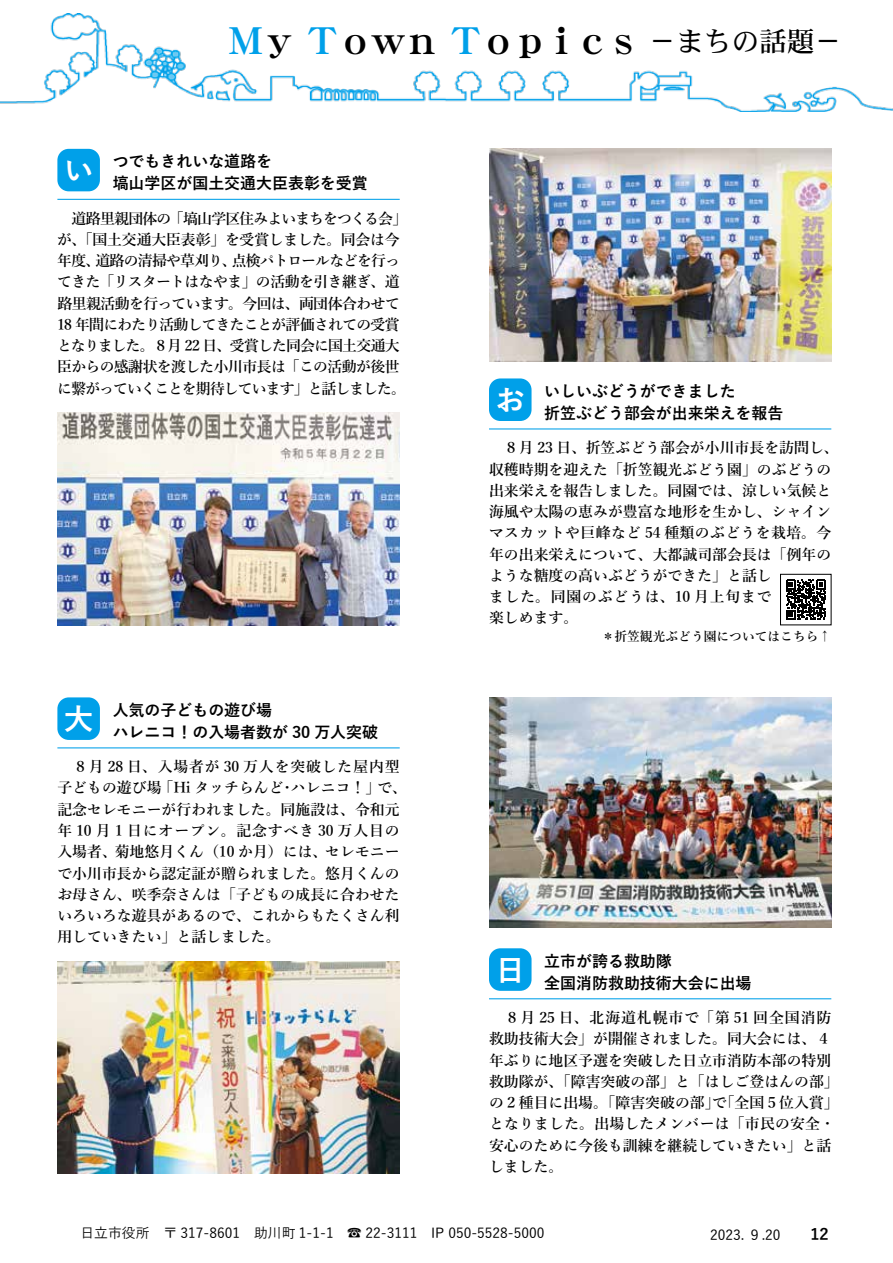
<style>
.page{position:relative;width:893px;height:1263px;background:#fff}
.page>*{position:absolute;margin:0;border:0;box-sizing:border-box;transform-origin:0 0}
.t1{font:37.2px "DFHS Mincho W9 WINP RKSJ H";letter-spacing:-.12em;color:#000}
.t2{font:700 37.2px "Yu Gothic";color:#000;scale:.8 1}
.t3{font:700 29.7px "Yu Gothic";color:#fff}
.t4{font:27.6px "DFHS Mincho W5 WINP RKSJ H";color:#000}
.t5{font:700 15.9px "Yu Gothic";color:#000}
.t6{font:600 14.85px/21.3px "Yu Mincho";color:#000}
.t7{font:600 14.85px/21.3px "Yu Mincho";letter-spacing:-.05em;color:#000}
.t8{font:600 14.85px "Yu Mincho";letter-spacing:-.06em;color:#000}
.t9{font:600 14.85px/21.3px "Yu Mincho";letter-spacing:.055em;color:#000}
.t10{font:500 13.8px "Yu Gothic";color:#000}
.t11{font:600 12.75px "Yu Mincho";color:#000}
.s1{color:#00a0e9}
.s2{font-family:"Yu Gothic";font-weight:700}
</style>
<div class="page">
<img style="left:0;top:13px;width:893px;height:98px">
<div style="left:489px;top:948px;width:42px;height:43px;background:#00a0e9;border-radius:11px"></div>
<hr style="left:489px;top:998px;width:342px;height:1px;background:#00a0e9">
<div style="left:57px;top:697px;width:43px;height:43px;background:#00a0e9;border-radius:11px"></div>
<hr style="left:57px;top:747px;width:343px;height:1px;background:#00a0e9">
<div style="left:489px;top:378px;width:42px;height:43px;background:#00a0e9;border-radius:11px"></div>
<hr style="left:489px;top:428px;width:342px;height:1px;background:#00a0e9">
<div style="left:57px;top:149px;width:43px;height:42px;background:#00a0e9;border-radius:11px"></div>
<hr style="left:57px;top:199px;width:343px;height:1px;background:#00a0e9">
<img style="left:57px;top:412px;width:343px;height:213px">
<img style="left:489px;top:697px;width:342px;height:230px">
<img style="left:489px;top:149px;width:342px;height:212px">
<img style="left:57px;top:961px;width:343px;height:213px">
<svg style="left:786px;top:580px;width:40px;height:39px"></svg>
<div style="left:780px;top:574px;width:51px;height:51px;border:1px solid #000"></div>
<h1 class="t1" style="left:227px;top:22px;width:452px"><span class="s1">Ｍ</span>ｙ<span class="s1">Ｔ</span>ｏｗｎ<span class="s1">Ｔ</span>ｏｐｉｃｓ<span class="s2">－</span></h1>
<h3 class="t4" style="left:676px;top:27px;width:140px">まちの話題</h3>
<h1 class="t2" style="left:813px;top:20px;width:39px">－</h1>
<h2 class="t3" style="left:64px;top:154px;width:31px">い</h2>
<p class="t5" style="left:113px;top:152px;width:161px">つでもきれいな道路を</p>
<p class="t5" style="left:113px;top:175px;width:257px">塙山学区が国土交通大臣表彰を受賞</p>
<p class="t8" style="left:169px;top:210px;width:240px">「塙山学区住みよいまちをつくる会「</p>
<p class="t7" style="left:57px;top:208px;width:116px">　道路里親団体の</p>
<p class="t6" style="left:57px;top:229px;width:344px">が、「国土交通大臣表彰」を受賞しました。同会は今</p>
<p class="t8" style="left:232px;top:252px;width:170px">点検パトロールなどを行っ</p>
<p class="t7" style="left:57px;top:250px;width:350px">年度、<br>てきた「リスタートはなやま」の活動を引き継ぎ、道路里親活動を行っています。今回は、両団体合わせて<br>18 年間にわたり活動してきたことが評価されての受賞となりました。８月 22 日、受賞した同会に国土交通大臣からの感謝状を渡した小川市長は「この活動が後世に繋がっていくことを期待しています」と話しました。</p>
<p class="t7" style="left:95px;top:250px;width:143px">道路の清掃や草刈り、</p>
<h2 class="t3" style="left:64px;top:702px;width:31px">大</h2>
<p class="t5" style="left:113px;top:701px;width:161px">人気の子どもの遊び場</p>
<p class="t5" style="left:113px;top:723px;width:267px">ハレニコ！の入場者数が 30 万人突破</p>
<p class="t9" style="left:377px;top:756px;width:31px;text-indent:-320px">　８月 28 日、入場者が 30 万人を突破した屋内型で、</p>
<p class="t6" style="left:159px;top:778px;width:127px">「Hi タッチらんど</p>
<p class="t6" style="left:57px;top:778px;width:344px">子どもの遊び場<br>記念セレモニーが行われました。同施設は、令和元年 10 月１日にオープン。記念すべき 30 万人目の入場者、菊地悠月くん（10 か月）には、セレモニーで小川市長から認定証が贈られました。悠月くんのお母さん、咲季奈さんは「子どもの成長に合わせたいろいろな遊具があるので、これからもたくさん利用していきたい」と話しました。</p>
<p class="t6" style="left:291px;top:778px;width:91px">ハレニコ！」</p>
<p class="t6" style="left:280px;top:778px;width:16px">・</p>
<h2 class="t3" style="left:495px;top:383px;width:31px">お</h2>
<p class="t5" style="left:544px;top:382px;width:193px">いしいぶどうができました</p>
<p class="t5" style="left:544px;top:404px;width:241px">折笠ぶどう部会が出来栄えを報告</p>
<p class="t6" style="left:489px;top:437px;width:351px">　８月 23 日、折笠ぶどう部会が小川市長を訪問し、収穫時期を迎えた「折笠観光ぶどう園」のぶどうの出来栄えを報告しました。同園では、涼しい気候と海風や太陽の恵みが豊富な地形を生かし、シャインマスカットや巨峰など 54 種類のぶどうを栽培。今年の出来栄えについて、大都誠司部会長は「例年のような糖度の高いぶどうができた」と話し<br>ました。同園のぶどうは、10 月上旬まで<br>楽しめます。</p>
<p class="t11" style="left:602px;top:629px;width:231px">＊折笠観光ぶどう園についてはこちら↑</p>
<h2 class="t3" style="left:495px;top:953px;width:31px">日</h2>
<p class="t5" style="left:544px;top:952px;width:129px">立市が誇る救助隊</p>
<p class="t5" style="left:544px;top:974px;width:209px">全国消防救助技術大会に出場</p>
<p class="t6" style="left:489px;top:1007px;width:351px">　８月 25 日、北海道札幌市で「第 51 回全国消防救助技術大会」が開催されました。同大会には、４年ぶりに地区予選を突破した日立市消防本部の特別救助隊が、「障害突破の部」と「はしご登はんの部「の２種目に出場。「障害突破の部 「で」 全国５位入賞「となりました。出場したメンバーは「市民の安全・安心のために今後も訓練を継続していきたい」と話しました。</p>
<p class="t10" style="left:80px;top:1220px;width:466px">日立市役所　〒 317-8601　助川町 1-1-1　☎ 22-3111　IP 050-5528-5000</p>
<p class="t10" style="left:710px;top:1222px;width:72px">2023. ９.20</p>
<p class="t5" style="left:810px;top:1225px;width:20px">12</p>
</div>
